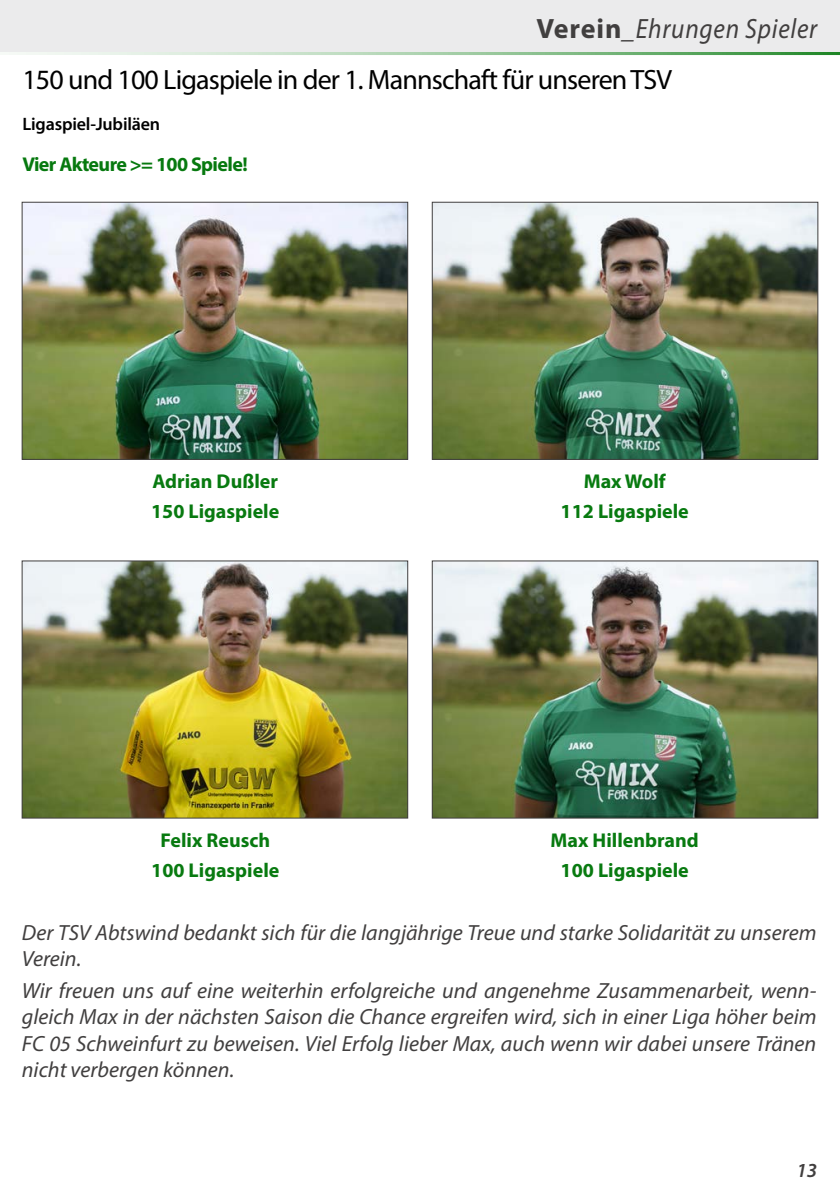
<style>
.page{position:relative;width:840px;height:1191px;background:#fff}
.page>*{position:absolute;margin:0;border:0;box-sizing:border-box;transform-origin:0 0}
.t1{font:28px/51px "Myriad Pro";letter-spacing:-.03em;color:#000}
.t2{font:italic 22px/26.4px "Myriad Pro";color:#413f3f}
.t3{font:700 20px/29.6px "Myriad Pro";color:#087a10;text-align:center}
.t4{font:700 20px "Myriad Pro";letter-spacing:-.03em;color:#07790f}
.t5{font:italic 600 20px "Myriad Pro";color:#413f3f}
.t6{font:600 18px "Myriad Pro";letter-spacing:-.01em;color:#000}
.s1{font-weight:700;color:#413f3f}
.s2{font-style:italic;color:#413f3f}
</style>
<div class="page">
<svg style="left:1px;top:51px;width:838px;height:4px;background:#b3d3b6"></svg>
<div style="left:0;top:0;width:839px;height:51px;background:#ebebec"></div>
<img style="left:24px;top:204px;width:382px;height:253px">
<div style="left:22px;top:202px;width:386px;height:257px;border:1px solid #413f3f"></div>
<img style="left:434px;top:204px;width:381px;height:253px">
<div style="left:432px;top:202px;width:385px;height:257px;border:1px solid #413f3f"></div>
<img style="left:24px;top:562px;width:382px;height:254px">
<div style="left:22px;top:560px;width:386px;height:258px;border:1px solid #413f3f"></div>
<img style="left:434px;top:562px;width:381px;height:254px">
<div style="left:432px;top:560px;width:385px;height:258px;border:1px solid #413f3f"></div>
<p class="t1" style="left:22px;top:3px;width:795px;text-indent:513px"><span class="s1">Verein</span><span class="s2">_Ehrungen Spieler<br></span>150 und 100 Ligaspiele in der 1. Mannschaft für unseren TSV</p>
<p class="t6" style="left:22px;top:113px;width:139px">Ligaspiel-Jubiläen</p>
<p class="t4" style="left:22px;top:151px;width:227px">Vier Akteure &gt;= 100 Spiele!</p>
<p class="t3" style="left:151px;top:466px;width:130px;text-align:left">Adrian Dußler<br>150 Ligaspiele</p>
<p class="t3" style="left:560px;top:466px;width:130px">Max Wolf<br>112 Ligaspiele</p>
<p class="t3" style="left:151px;top:824px;width:130px">Felix Reusch<br>100 Ligaspiele</p>
<p class="t3" style="left:550px;top:824px;width:150px">Max Hillenbrand<br>100 Ligaspiele</p>
<p class="t2" style="left:22px;top:918px;width:795px">Der TSV Abtswind bedankt sich für die langjährige Treue und starke Solidarität zu unserem<br>Verein.</p>
<p class="t2" style="left:22px;top:977px;width:795px;text-align:justify">Wir freuen uns auf eine weiterhin erfolgreiche und angenehme Zusammenarbeit, wenn&shy;gleich Max in der nächsten Saison die Chance ergreifen wird, sich in einer Liga höher beim FC 05 Schweinfurt zu beweisen. Viel Erfolg lieber Max, auch wenn wir dabei unsere Tränen nicht verbergen können.</p>
<p class="t5" style="left:796px;top:1157px;width:22px">13</p>
</div>
